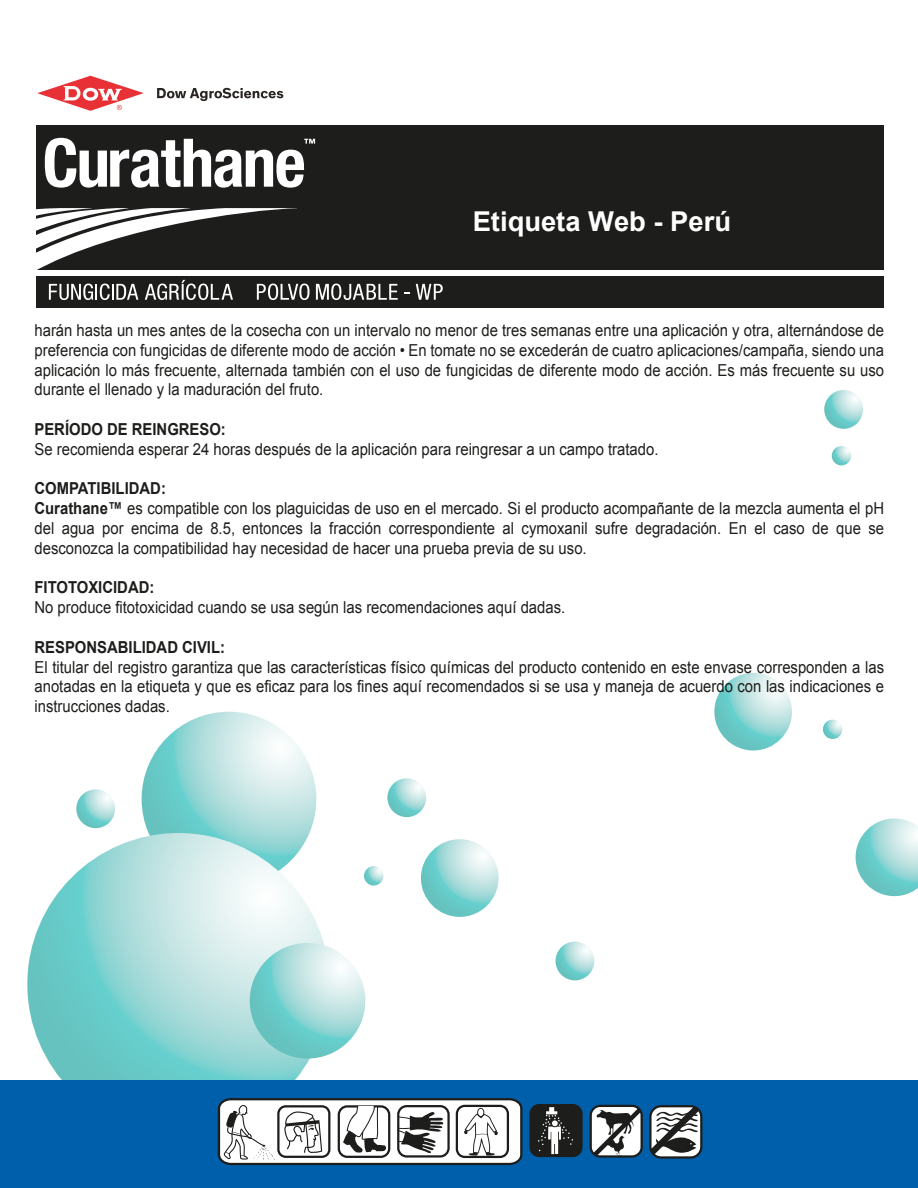
<style>
.page{position:relative;width:918px;height:1188px;background:#fff}
.page>*{position:absolute;margin:0;border:0;box-sizing:border-box;transform-origin:0 0}
.t1{font:700 27.3px "Arial";color:#fff}
.t2{font:16.5px/19.8px "Arial";color:#1d1d1b;text-align:justify;scale:.9 1}
.t3{font:700 16.5px "Arial";color:#1d1d1b;scale:.9 1}
.s1{font-weight:700}
</style>
<div class="page">
<svg style="left:142px;top:712px;width:174px;height:174px;background:#aadedc"></svg>
<svg style="left:27px;top:833px;width:303px;height:302px;background:#a2dbda"></svg>
<svg style="left:250px;top:943px;width:115px;height:116px;background:#9edad8"></svg>
<svg style="left:421px;top:839px;width:78px;height:78px;background:#9fdad8"></svg>
<svg style="left:714px;top:673px;width:78px;height:78px;background:#9fdad8"></svg>
<svg style="left:856px;top:818px;width:62px;height:78px"></svg>
<svg style="left:387px;top:778px;width:39px;height:39px"></svg>
<svg style="left:556px;top:942px;width:38px;height:38px"></svg>
<svg style="left:76px;top:789px;width:39px;height:39px"></svg>
<svg style="left:824px;top:390px;width:39px;height:39px"></svg>
<svg style="left:832px;top:446px;width:19px;height:19px"></svg>
<svg style="left:823px;top:720px;width:19px;height:19px"></svg>
<svg style="left:364px;top:866px;width:19px;height:20px"></svg>
<div style="left:0;top:1081px;width:918px;height:107px;background:#005faa"></div>
<div style="left:36px;top:125px;width:848px;height:182px;background:#1d1d1b"></div>
<div style="left:35px;top:270px;width:852px;height:6px;background:#fff"></div>
<svg style="left:157px;top:88px;width:126px;height:13px"></svg>
<svg style="left:37px;top:76px;width:107px;height:35px"></svg>
<svg style="left:36px;top:208px;width:274px;height:92px"></svg>
<svg style="left:316px;top:284px;width:82px;height:16px"></svg>
<svg style="left:416px;top:284px;width:27px;height:16px"></svg>
<svg style="left:45px;top:138px;width:270px;height:50px"></svg>
<svg style="left:217px;top:1098px;width:486px;height:68px;background:#93a0aa"></svg>
<h1 class="t1" style="left:473px;top:203px;width:260px">Etiqueta Web - Perú</h1>
<p class="t2" style="left:35px;top:320px;width:946px">harán hasta un mes antes de la cosecha con un intervalo no menor de tres semanas entre una aplicación y otra, alternándose de preferencia con fungicidas de diferente modo de acción • En tomate no se excederán de cuatro aplicaciones/campaña, siendo una aplicación lo más frecuente, alternada también con el uso de fungicidas de diferente modo de acción. Es más frecuente su uso durante el llenado y la maduración del fruto.</p>
<p class="t3" style="left:35px;top:418px;width:214px">PERÍODO DE REINGRESO:</p>
<p class="t2" style="left:35px;top:439px;width:695px">Se recomienda esperar 24 horas después de la aplicación para reingresar a un campo tratado.</p>
<p class="t2" style="left:35px;top:479px;width:945px;text-align:left"><span class="s1">COMPATIBILIDAD:<br>Curathane™</span> es compatible con los plaguicidas de uso en el mercado. Si el producto acompañante de la mezcla aumenta el pH del agua por encima de 8.5, entonces la fracción correspondiente al cymoxanil sufre degradación. En el caso de que se desconozca la compatibilidad hay necesidad de hacer una prueba previa de su uso.</p>
<p class="t3" style="left:35px;top:577px;width:135px">FITOTOXICIDAD:</p>
<p class="t2" style="left:35px;top:598px;width:591px">No produce fitotoxicidad cuando se usa según las recomendaciones aquí dadas.</p>
<p class="t3" style="left:35px;top:636px;width:213px">RESPONSABILIDAD CIVIL:</p>
<p class="t2" style="left:35px;top:657px;width:945px">El titular del registro garantiza que las características físico químicas del producto contenido en este envase corresponden a las anotadas en la etiqueta y que es eficaz para los fines aquí recomendados si se usa y maneja de acuerdo con las indicaciones e instrucciones dadas.</p>
</div>
